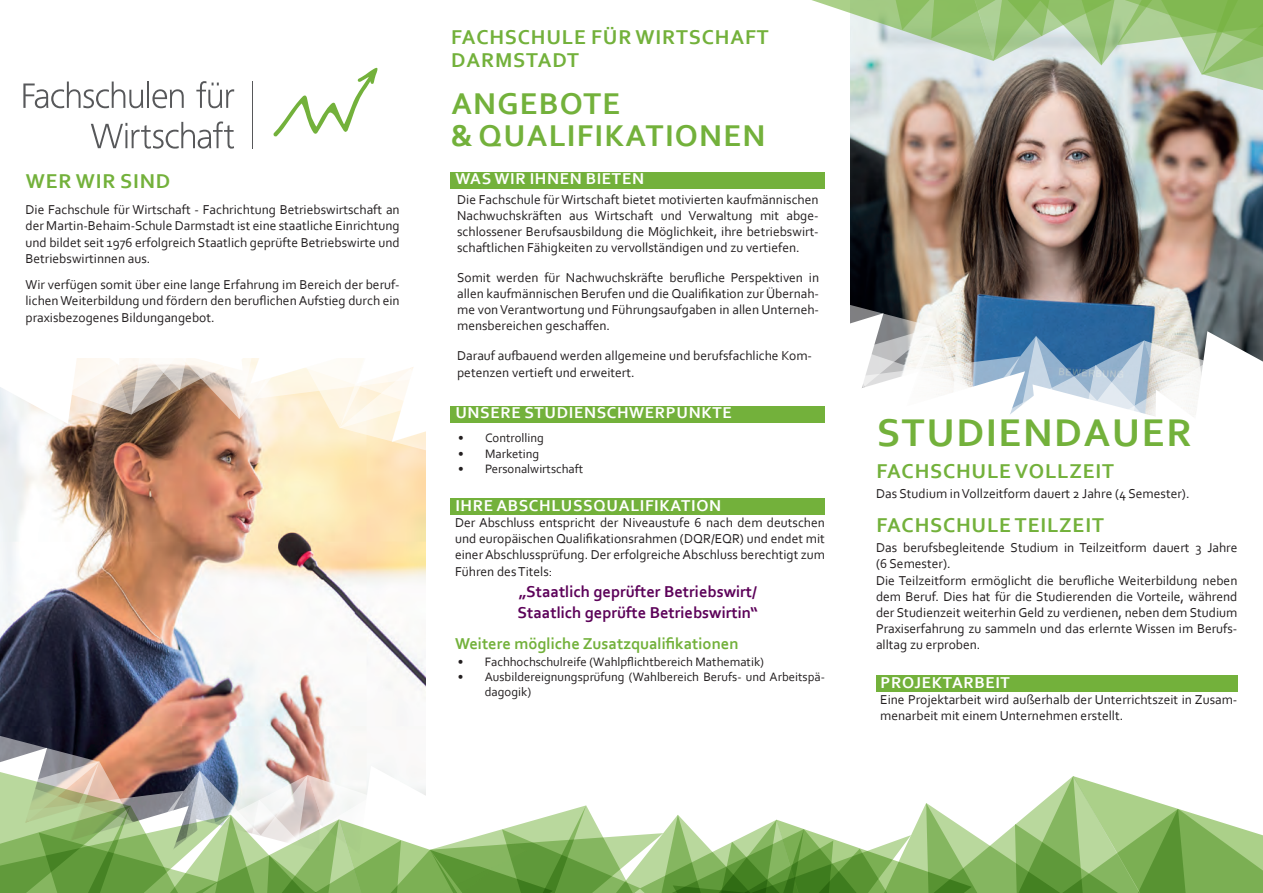
<style>
.page{position:relative;width:1263px;height:893px;background:#fff}
.page>*{position:absolute;margin:0;border:0;box-sizing:border-box;transform-origin:0 0}
.t1{font:700 40.5px "Corbel";letter-spacing:.04em;color:#73b13b}
.t2{font:700 31.5px/31.5px "Corbel";letter-spacing:.04em;color:#73b13b}
.t3{font:700 21px/22.5px "Corbel";letter-spacing:.04em;color:#73b13b}
.t4{font:700 16.5px "Corbel";letter-spacing:.04em;color:#fff}
.t5{font:700 16.5px/21px "Corbel";color:#5c0259}
.t6{font:700 16.5px "Corbel";color:#73b13b}
.t7{font:13.5px/16.2px "Corbel";color:#231f20;text-align:justify}
.t8{font:12.75px/15.3px "Corbel";color:#231f20}
</style>
<div class="page">
<img style="left:0;top:473px;width:425px;height:244px">
<img style="left:850px;top:119px;width:413px;height:163px">
<svg style="left:748px;top:282px;width:515px;height:217px"></svg>
<svg style="left:0;top:358px;width:451px;height:115px"></svg>
<svg style="left:812px;top:0;width:451px;height:119px;background:#b5c5a6"></svg>
<svg style="left:0;top:717px;width:1263px;height:176px"></svg>
<div style="left:451px;top:172px;width:374px;height:17px;background:#73b13b"></div>
<div style="left:451px;top:406px;width:374px;height:17px;background:#73b13b"></div>
<div style="left:451px;top:499px;width:374px;height:16px;background:#73b13b"></div>
<div style="left:876px;top:675px;width:361px;height:17px;background:#73b13b"></div>
<svg style="left:23px;top:82px;width:120px;height:26px"></svg>
<hr style="left:147px;top:82px;width:2px;height:26px;background:#57585a">
<svg style="left:152px;top:89px;width:32px;height:19px"></svg>
<svg style="left:196px;top:81px;width:38px;height:27px"></svg>
<svg style="left:91px;top:121px;width:143px;height:28px"></svg>
<hr style="left:252px;top:82px;width:1px;height:67px;background:#57585a">
<svg style="left:273px;top:68px;width:104px;height:69px"></svg>
<h3 class="t3" style="left:26px;top:169px;width:146px">WER WIR SIND</h3>
<p class="t7" style="left:26px;top:201px;width:376px">Die Fachschule für Wirtschaft - Fachrichtung Betriebswirtschaft an der Martin-Behaim-Schule Darmstadt ist eine staatliche Einrichtung und bildet seit 1976 erfolgreich Staatlich geprüfte Betriebswirte und Betriebswirtinnen aus.</p>
<p class="t7" style="left:26px;top:276px;width:376px">Wir verfügen somit über eine lange Erfahrung im Bereich der beruf&shy;lichen Weiterbildung und fördern den beruflichen Aufstieg durch ein praxisbezogenes Bildungangebot.</p>
<h3 class="t3" style="left:451px;top:26px;width:319px">FACHSCHULE FÜR WIRTSCHAFT<br>DARMSTADT</h3>
<h2 class="t2" style="left:451px;top:87px;width:316px">ANGEBOTE<br>&amp; QUALIFIKATIONEN</h2>
<p class="t4" style="left:455px;top:169px;width:190px">WAS WIR IHNEN BIETEN</p>
<p class="t7" style="left:457px;top:191px;width:363px">Die Fachschule für Wirtschaft bietet motivierten kaufmännischen Nachwuchskräften aus Wirtschaft und Verwaltung mit abge&shy;schlossener Berufsausbildung die Möglichkeit, ihre betriebswirt&shy;schaftlichen Fähigkeiten zu vervollständigen und zu vertiefen.</p>
<p class="t7" style="left:457px;top:269px;width:363px">Somit werden für Nachwuchskräfte berufliche Perspektiven in allen kaufmännischen Berufen und die Qualifikation zur Übernah&shy;me von Verantwortung und Führungsaufgaben in allen Unterneh&shy;mensbereichen geschaffen.</p>
<p class="t7" style="left:457px;top:347px;width:356px">Darauf aufbauend werden allgemeine und berufsfachliche Kom&shy;petenzen vertieft und erweitert.</p>
<p class="t4" style="left:455px;top:403px;width:278px">UNSERE STUDIENSCHWERPUNKTE</p>
<p class="t8" style="left:458px;top:430px;width:87px">• Controlling</p>
<p class="t8" style="left:458px;top:446px;width:83px">• Marketing</p>
<p class="t8" style="left:458px;top:461px;width:127px">• Personalwirtschaft</p>
<p class="t4" style="left:455px;top:495px;width:267px">IHRE ABSCHLUSSQUALIFIKATION</p>
<p class="t7" style="left:455px;top:514px;width:371px">Der Abschluss entspricht der Niveaustufe 6 nach dem deutschen und europäischen Qualifikationsrahmen (DQR/EQR) und endet mit einer Abschlussprüfung. Der erfolgreiche Abschluss berechtigt zum Führen des Titels:</p>
<p class="t5" style="left:518px;top:580px;width:242px">„Staatlich geprüfter Betriebswirt/<br>Staatlich geprüfte Betriebswirtin“</p>
<p class="t6" style="left:455px;top:634px;width:285px">Weitere mögliche Zusatzqualifikationen</p>
<p class="t8" style="left:458px;top:653px;width:308px">• Fachhochschulreife (Wahlpflichtbereich Mathematik)</p>
<p class="t8" style="left:485px;top:669px;width:342px;text-indent:-27px">• Ausbildereignungsprüfung (Wahlbereich Berufs- und Arbeitspä&shy;dagogik)</p>
<h1 class="t1" style="left:877px;top:407px;width:317px">STUDIENDAUER</h1>
<h3 class="t3" style="left:876px;top:459px;width:239px">FACHSCHULE VOLLZEIT</h3>
<p class="t7" style="left:876px;top:485px;width:315px">Das Studium in Vollzeitform dauert 2 Jahre (4 Semester).</p>
<h3 class="t3" style="left:876px;top:514px;width:229px">FACHSCHULE TEILZEIT</h3>
<p class="t7" style="left:876px;top:539px;width:363px;text-align:left">Das berufsbegleitende Studium in Teilzeitform dauert 3 Jahre (6 Semester).<br>Die Teilzeitform ermöglicht die berufliche Weiterbildung neben dem Beruf. Dies hat für die Studierenden die Vorteile, während der Studienzeit weiterhin Geld zu verdienen, neben dem Studium Praxiserfahrung zu sammeln und das erlernte Wissen im Berufs&shy;alltag zu erproben.</p>
<p class="t4" style="left:880px;top:672px;width:131px">PROJEKTARBEIT</p>
<p class="t7" style="left:880px;top:691px;width:359px">Eine Projektarbeit wird außerhalb der Unterrichtszeit in Zusam&shy;menarbeit mit einem Unternehmen erstellt.</p>
</div>
